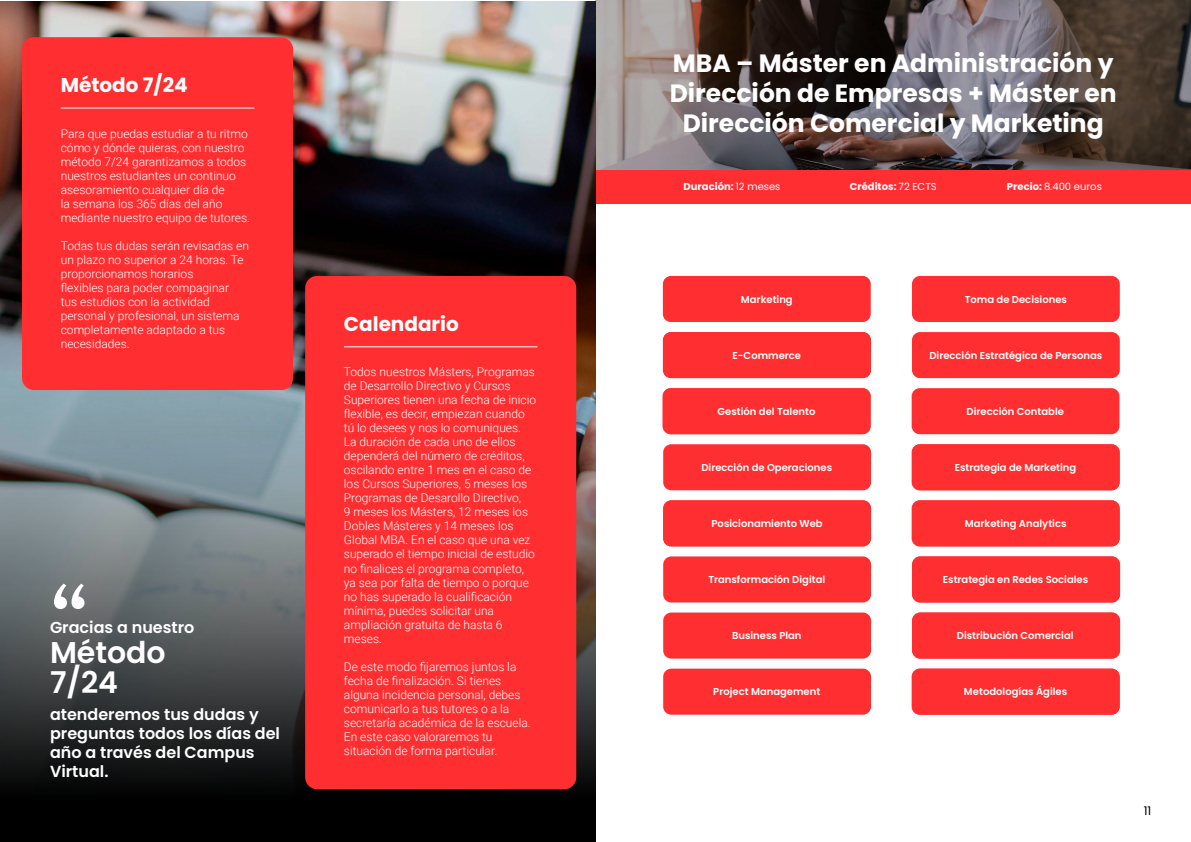
<style>
.page{position:relative;width:1191px;height:842px;background:#fff}
.page>*{position:absolute;margin:0;border:0;box-sizing:border-box;transform-origin:0 0}
.t1{font:100px "JUST Sans";color:#fff}
.t2{font:600 30px/30px "Poppins";color:#fff}
.t3{font:700 25px/30px "Poppins";color:#fff;text-align:center}
.t4{font:700 20px "Poppins";color:#fff}
.t5{font:600 16px/19.2px "Poppins";color:#fff}
.t6{font:300 12px/14px "Roboto";color:#fff}
.t7{font:12px "Poppins";color:#000}
.t8{font:600 10px "Poppins";color:#fff}
.t9{font:700 10px "Poppins";color:#fff}
.t10{font:10px "Poppins";color:#fff}
.s1{font-weight:400}
.s2{font-weight:700}
</style>
<div class="page">
<svg style="left:596px;top:0;width:595px;height:170px;background:#5b5251"></svg>
<div style="left:596px;top:170px;width:595px;height:33px;background:#ff2f31"></div>
<div style="left:663px;top:276px;width:207px;height:46px;background:#ff2f31;border-radius:8px"></div>
<div style="left:663px;top:332px;width:208px;height:46px;background:#ff2f31;border-radius:8px"></div>
<div style="left:912px;top:276px;width:207px;height:46px;background:#ff2f31;border-radius:8px"></div>
<div style="left:912px;top:332px;width:207px;height:46px;background:#ff2f31;border-radius:8px"></div>
<div style="left:663px;top:444px;width:208px;height:46px;background:#ff2f31;border-radius:8px"></div>
<div style="left:663px;top:556px;width:208px;height:46px;background:#ff2f31;border-radius:8px"></div>
<div style="left:663px;top:612px;width:208px;height:47px;background:#ff2f31;border-radius:8px"></div>
<div style="left:663px;top:669px;width:208px;height:46px;background:#ff2f31;border-radius:8px"></div>
<div style="left:663px;top:500px;width:208px;height:46px;background:#ff2f31;border-radius:8px"></div>
<img style="left:0;top:1px;width:595px;height:253px">
<svg style="left:0;top:254px;width:595px;height:588px;background:#484d4f"></svg>
<div style="left:22px;top:37px;width:271px;height:353px;background:#ff2f31;border-radius:12px"></div>
<div style="left:305px;top:276px;width:271px;height:513px;background:#ff2f31;border-radius:12px"></div>
<hr style="left:61px;top:108px;width:193px;height:1px;background:#fff">
<hr style="left:344px;top:346px;width:193px;height:1px;background:#fff">
<div style="left:663px;top:388px;width:207px;height:46px;background:#ff2f31;border-radius:8px"></div>
<div style="left:911px;top:388px;width:208px;height:46px;background:#ff2f31;border-radius:8px"></div>
<div style="left:912px;top:444px;width:207px;height:46px;background:#ff2f31;border-radius:8px"></div>
<div style="left:912px;top:500px;width:207px;height:46px;background:#ff2f31;border-radius:8px"></div>
<div style="left:912px;top:669px;width:207px;height:46px;background:#ff2f31;border-radius:8px"></div>
<div style="left:912px;top:556px;width:208px;height:46px;background:#ff2f31;border-radius:8px"></div>
<div style="left:912px;top:612px;width:208px;height:47px;background:#ff2f31;border-radius:8px"></div>
<h3 class="t4" style="left:61px;top:73px;width:128px">Método 7/24</h3>
<p class="t6" style="left:61px;top:126px;width:191px">Para que puedas estudiar a tu ritmo cómo y dónde quieras, con nuestro método 7/24 garantizamos a todos nuestros estudiantes un continuo asesoramiento cualquier día de<br>la semana los 365 días del año mediante nuestro equipo de tutores.</p>
<p class="t6" style="left:61px;top:238px;width:190px">Todas tus dudas serán revisadas en un plazo no superior a 24 horas. Te proporcionamos horarios<br>flexibles para poder compaginar<br>tus estudios con la actividad personal y profesional, un sistema completamente adaptado a tus necesidades.</p>
<h1 class="t1" style="left:50px;top:558px;width:40px">“</h1>
<h3 class="t5" style="left:50px;top:618px;width:146px">Gracias a nuestro</h3>
<h2 class="t2" style="left:50px;top:637px;width:117px">Método<br>7/24</h2>
<h3 class="t5" style="left:50px;top:704px;width:231px">atenderemos tus dudas y preguntas todos los días del año a través del Campus<br>Virtual.</h3>
<h3 class="t4" style="left:344px;top:312px;width:116px">Calendario</h3>
<p class="t6" style="left:344px;top:365px;width:194px">Todos nuestros Másters, Programas de Desarrollo Directivo y Cursos<br>Superiores tienen una fecha de inicio flexible, es decir, empiezan cuando tú lo desees y nos lo comuniques.<br>La duración de cada uno de ellos dependerá del número de créditos, oscilando entre 1 mes en el caso de los Cursos Superiores, 5 meses los<br>Programas de Desarollo Directivo,<br>9 meses los Másters, 12 meses los<br>Dobles Másteres y 14 meses los<br>Global MBA. En el caso que una vez superado el tiempo inicial de estudio no finalices el programa completo, ya sea por falta de tiempo o porque no has superado la cualificación mínima, puedes solicitar una ampliación gratuita de hasta 6 meses.</p>
<p class="t6" style="left:344px;top:659px;width:188px">De este modo fijaremos juntos la fecha de finalización. Si tienes alguna incidencia personal, debes comunicarlo a tus tutores o a la secretaría académica de la escuela.<br>En este caso valoraremos tu situación de forma particular.</p>
<h3 class="t3" style="left:669px;top:48px;width:448px">MBA – Máster en Administración y<br>Dirección de Empresas + Máster en<br>Dirección Comercial y Marketing</h3>
<p class="t9" style="left:683px;top:181px;width:98px">Duración: <span class="s1">12 meses</span></p>
<p class="t9" style="left:850px;top:181px;width:88px">Créditos: <span class="s1">72 ECTS</span></p>
<p class="t10" style="left:1007px;top:181px;width:96px"><span class="s2">Precio:</span> 8.400 euros</p>
<p class="t8" style="left:741px;top:293px;width:53px">Marketing</p>
<p class="t8" style="left:732px;top:349px;width:70px">E-Commerce</p>
<p class="t8" style="left:964px;top:293px;width:104px">Toma de Decisiones</p>
<p class="t8" style="left:929px;top:349px;width:174px">Dirección Estratégica de Personas</p>
<p class="t8" style="left:717px;top:405px;width:99px">Gestión del Talento</p>
<p class="t8" style="left:966px;top:405px;width:99px">Dirección Contable</p>
<p class="t8" style="left:701px;top:462px;width:132px">Dirección de Operaciones</p>
<p class="t8" style="left:954px;top:462px;width:123px">Estrategia de Marketing</p>
<p class="t8" style="left:711px;top:518px;width:113px">Posicionamiento Web</p>
<p class="t8" style="left:964px;top:518px;width:103px">Marketing Analytics</p>
<p class="t8" style="left:708px;top:574px;width:118px">Transformación Digital</p>
<p class="t8" style="left:943px;top:574px;width:147px">Estrategia en Redes Sociales</p>
<p class="t8" style="left:732px;top:630px;width:71px">Business Plan</p>
<p class="t8" style="left:956px;top:630px;width:118px">Distribución Comercial</p>
<p class="t8" style="left:713px;top:686px;width:108px">Project Management</p>
<p class="t8" style="left:964px;top:686px;width:105px">Metodologías Ágiles</p>
<p class="t7" style="left:1143px;top:803px;width:9px">11</p>
</div>
